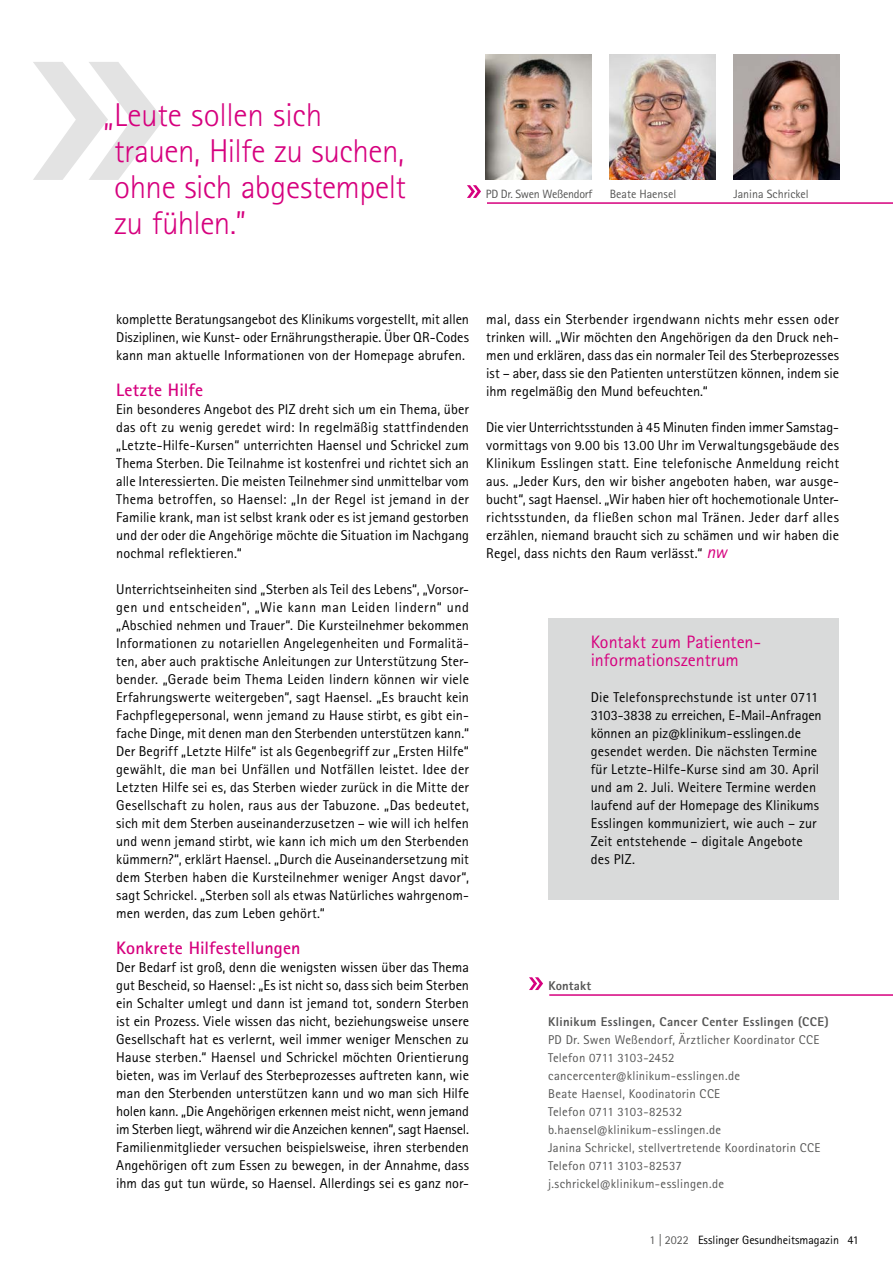
<style>
.page{position:relative;width:893px;height:1263px;background:#fff}
.page>*{position:absolute;margin:0;border:0;box-sizing:border-box;transform-origin:0 0}
.t1{font:300 33px/36px "Rotis Sans Serif Pro";letter-spacing:-.01em;color:#d6007e}
.t2{font:18px/18px "Rotis Sans Serif Pro";letter-spacing:-.005em;color:#d6007e}
.t3{font:700 18px "Rotis Sans Serif Pro";letter-spacing:.01em;color:#d6007e}
.t4{font:14.25px/18px "Rotis Sans Serif Pro";letter-spacing:.005em;color:#000;text-align:justify}
.t5{font:12.75px/18px "Rotis Sans Serif Pro";letter-spacing:.02em;color:#565655}
.t6{font:800 12.75px "Rotis Sans Serif Pro";letter-spacing:.03em;color:#565655}
.t7{font:800 12.75px "Rotis Sans Serif Pro";letter-spacing:.005em;color:#565655}
.t8{font:12px "Rotis Sans Serif Pro";color:#000}
.t9{font:12px "Rotis Sans Serif Pro";color:#565655}
.t10{font:12px "Rotis Sans Serif Pro";letter-spacing:-.02em;color:#565655}
.s1{font-style:italic;font-size:18px;color:#d6007e}
.s2{color:#565655}
</style>
<div class="page">
<img style="left:486px;top:54px;width:105px;height:126px">
<svg style="left:467px;top:185px;width:14px;height:13px"></svg>
<hr style="left:487px;top:202px;width:406px;height:2px;background:#d6007e">
<img style="left:610px;top:54px;width:105px;height:126px">
<svg style="left:529px;top:977px;width:14px;height:13px"></svg>
<hr style="left:549px;top:994px;width:344px;height:2px;background:#d6007e">
<svg style="left:33px;top:62px;width:131px;height:118px"></svg>
<img style="left:733px;top:54px;width:106px;height:126px">
<div style="left:548px;top:618px;width:291px;height:282px;background:#d9dada"></div>
<h1 class="t1" style="left:114px;top:97px;width:293px;text-indent:-11px">„Leute sollen sich trauen, Hilfe zu suchen, ohne sich abgestempelt zu fühlen.”</h1>
<p class="t10" style="left:486px;top:187px;width:108px">PD Dr. Swen Weßendorf</p>
<p class="t9" style="left:610px;top:187px;width:68px">Beate Haensel</p>
<p class="t9" style="left:733px;top:187px;width:77px">Janina Schrickel</p>
<p class="t4" style="left:116px;top:310px;width:354px">komplette Beratungsangebot des Klinikums vorgestellt, mit allen Disziplinen, wie Kunst- oder Ernährungstherapie. Über QR-Codes kann man aktuelle Informationen von der Homepage abrufen.</p>
<p class="t3" style="left:116px;top:378px;width:89px">Letzte Hilfe</p>
<p class="t4" style="left:116px;top:400px;width:354px">Ein besonderes Angebot des PIZ dreht sich um ein Thema, über das oft zu wenig geredet wird: In regelmäßig stattfindenden „Letzte-Hilfe-Kursen“ unterrichten Haensel und Schrickel zum Thema Sterben. Die Teilnahme ist kostenfrei und richtet sich an alle Interessierten. Die meisten Teilnehmer sind unmittelbar vom Thema betroffen, so Haensel: „In der Regel ist jemand in der Familie krank, man ist selbst krank oder es ist jemand gestorben und der oder die Angehörige möchte die Situation im Nachgang nochmal reflektieren.“</p>
<p class="t4" style="left:116px;top:580px;width:354px">Unterrichtseinheiten sind „Sterben als Teil des Lebens“, „Vorsor&shy;gen und entscheiden“, „Wie kann man Leiden lindern“ und „Abschied nehmen und Trauer“. Die Kursteilnehmer bekommen Informationen zu notariellen Angelegenheiten und Formalitä&shy;ten, aber auch praktische Anleitungen zur Unterstützung Ster&shy;bender. „Gerade beim Thema Leiden lindern können wir viele Erfahrungswerte weitergeben“, sagt Haensel. „Es braucht kein Fachpflegepersonal, wenn jemand zu Hause stirbt, es gibt ein&shy;fache Dinge, mit denen man den Sterbenden unterstützen kann.“ Der Begriff „Letzte Hilfe“ ist als Gegenbegriff zur „Ersten Hilfe“ gewählt, die man bei Unfällen und Notfällen leistet. Idee der Letzten Hilfe sei es, das Sterben wieder zurück in die Mitte der Gesellschaft zu holen, raus aus der Tabuzone. „Das bedeutet, sich mit dem Sterben auseinanderzusetzen – wie will ich helfen und wenn jemand stirbt, wie kann ich mich um den Sterbenden kümmern?“, erklärt Haensel. „Durch die Auseinandersetzung mit dem Sterben haben die Kursteilnehmer weniger Angst davor“, sagt Schrickel. „Sterben soll als etwas Natürliches wahrgenom&shy;men werden, das zum Leben gehört.“</p>
<p class="t3" style="left:116px;top:936px;width:186px">Konkrete Hilfestellungen</p>
<p class="t4" style="left:116px;top:958px;width:354px">Der Bedarf ist groß, denn die wenigsten wissen über das Thema gut Bescheid, so Haensel: „Es ist nicht so, dass sich beim Sterben ein Schalter umlegt und dann ist jemand tot, sondern Sterben ist ein Prozess. Viele wissen das nicht, beziehungsweise unsere Gesellschaft hat es verlernt, weil immer weniger Menschen zu Hause sterben.“ Haensel und Schrickel möchten Orientierung bieten, was im Verlauf des Sterbeprozesses auftreten kann, wie man den Sterbenden unterstützen kann und wo man sich Hilfe holen kann. „Die Angehörigen erkennen meist nicht, wenn jemand im Sterben liegt, während wir die Anzeichen kennen“, sagt Haensel.<br>Familienmitglieder versuchen beispielsweise, ihren sterbenden Angehörigen oft zum Essen zu bewegen, in der Annahme, dass ihm das gut tun würde, so Haensel. Allerdings sei es ganz nor-</p>
<p class="t4" style="left:486px;top:310px;width:354px">mal, dass ein Sterbender irgendwann nichts mehr essen oder trinken will. „Wir möchten den Angehörigen da den Druck neh&shy;men und erklären, dass das ein normaler Teil des Sterbeprozesses ist – aber, dass sie den Patienten unterstützen können, indem sie ihm regelmäßig den Mund befeuchten.“</p>
<p class="t4" style="left:486px;top:418px;width:354px">Die vier Unterrichtsstunden à 45 Minuten finden immer Samstag&shy;vormittags von 9.00 bis 13.00 Uhr im Verwaltungsgebäude des Klinikum Esslingen statt. Eine telefonische Anmeldung reicht aus. „Jeder Kurs, den wir bisher angeboten haben, war ausge&shy;bucht“, sagt Haensel. „Wir haben hier oft hochemotionale Unter&shy;richtsstunden, da fließen schon mal Tränen. Jeder darf alles erzählen, niemand braucht sich zu schämen und wir haben die Regel, dass nichts den Raum verlässt.“ <span class="s1">nw</span></p>
<p class="t2" style="left:591px;top:633px;width:170px">Kontakt zum Patienten&shy;informationszentrum</p>
<p class="t4" style="left:591px;top:688px;width:232px;text-align:left">Die Telefonsprechstunde ist unter 0711<br>3103-3838 zu erreichen, E-Mail-Anfragen können an piz@klinikum-esslingen.de gesendet werden. Die nächsten Termine für Letzte-Hilfe-Kurse sind am 30. April und am 2. Juli. Weitere Termine werden laufend auf der Homepage des Klinikums Esslingen kommuniziert, wie auch – zur Zeit entstehende – digitale Angebote des PIZ.</p>
<p class="t7" style="left:548px;top:977px;width:44px">Kontakt</p>
<p class="t6" style="left:548px;top:1013px;width:282px">Klinikum Esslingen, Cancer Center Esslingen (CCE)</p>
<p class="t5" style="left:548px;top:1031px;width:274px">PD Dr. Swen Weßendorf, Ärztlicher Koordinator CCE Telefon 0711 3103-2452 cancercenter@klinikum-esslingen.de<br>Beate Haensel, Koodinatorin CCE<br>Telefon 0711 3103-82532 b.haensel@klinikum-esslingen.de<br>Janina Schrickel, stellvertretende Koordinatorin CCE Telefon 0711 3103-82537 j.schrickel@klinikum-esslingen.de</p>
<p class="t8" style="left:650px;top:1232px;width:211px"><span class="s2">1 | 2022</span> Esslinger Gesundheitsmagazin 41</p>
</div>
